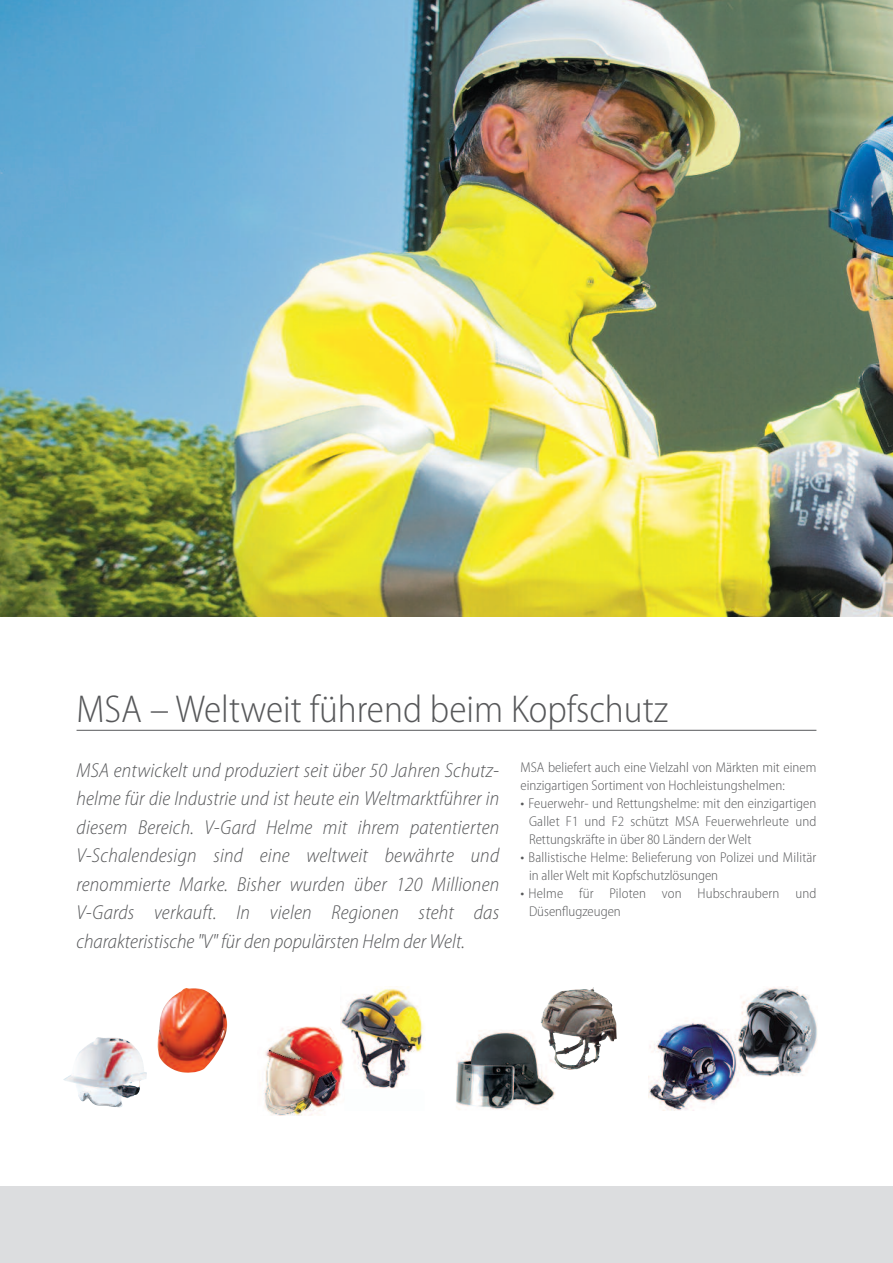
<style>
.page{position:relative;width:893px;height:1263px;background:#fff}
.page>*{position:absolute;margin:0;border:0;box-sizing:border-box;transform-origin:0 0}
.t1{font:300 semi-condensed 39px "Myriad Pro";color:#57585a}
.t2{font:italic 300 semi-condensed 20.25px/28.5px "Myriad Pro";color:#57585a;text-align:justify}
.t3{font:300 semi-condensed 14.25px/18px "Myriad Pro";color:#57585a}
.s1{font-size:15.6px}
</style>
<div class="page">
<div style="left:0;top:1186px;width:893px;height:77px;background:#dcdddf"></div>
<img style="left:341px;top:986px;width:83px;height:103px">
<img style="left:63px;top:1037px;width:84px;height:71px">
<img style="left:456px;top:1032px;width:99px;height:78px">
<img style="left:648px;top:986px;width:170px;height:124px">
<img style="left:0;top:0;width:893px;height:617px">
<img style="left:540px;top:987px;width:72px;height:83px">
<img style="left:264px;top:1026px;width:80px;height:90px">
<img style="left:157px;top:988px;width:70px;height:85px">
<hr style="left:77px;top:730px;width:739px;height:1px;background:#57585a">
<h1 class="t1" style="left:77px;top:688px;width:593px">MSA – Weltweit führend beim Kopfschutz</h1>
<p class="t2" style="left:77px;top:756px;width:424px">MSA entwickelt und produziert seit über 50 Jahren Schutz&shy;helme für die Industrie und ist heute ein Weltmarktführer in diesem Bereich. V-Gard Helme mit ihrem patentierten V-Schalendesign sind eine weltweit bewährte und renommierte Marke. Bisher wurden über 120 Millionen V-Gards verkauft. In vielen Regionen steht das charakteristische "V" für den populärsten Helm der Welt.</p>
<p class="t3" style="left:521px;top:759px;width:297px">MSA beliefert auch eine Vielzahl von Märkten mit einem einzigartigen Sortiment von Hochleistungshelmen:</p>
<p class="t3" style="left:529px;top:795px;width:289px;text-align:justify;text-indent:-9px"><span class="s1">•</span> Feuerwehr- und Rettungshelme: mit den einzigartigen Gallet F1 und F2 schützt MSA Feuerwehrleute und Rettungskräfte in über 80 Ländern der Welt</p>
<p class="t3" style="left:529px;top:849px;width:289px;text-indent:-9px"><span class="s1">•</span> Ballistische Helme: Belieferung von Polizei und Militär in aller Welt mit Kopfschutzlösungen</p>
<p class="t3" style="left:529px;top:885px;width:289px;text-indent:-9px"><span class="s1">•</span> Helme für Piloten von Hubschraubern und<br>Düsenflugzeugen</p>
</div>
